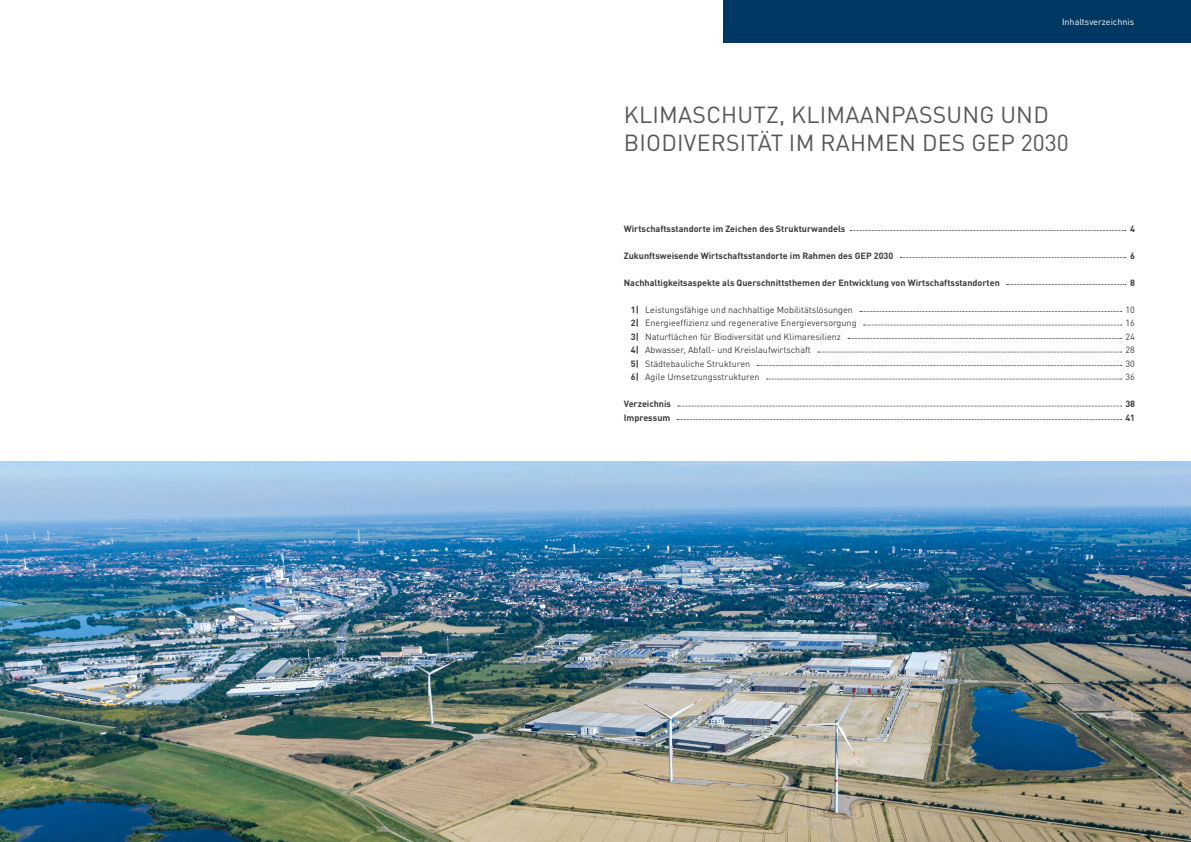
<style>
.page{position:relative;width:1191px;height:842px;background:#fff}
.page>*{position:absolute;margin:0;border:0;box-sizing:border-box;transform-origin:0 0}
.t1{font:23px/28px "DINOT";letter-spacing:.01em;color:#575756}
.t2{font:9px "DINOT";color:#3c3c3b}
.t3{font:700 9px "DINOT";color:#3c3c3b}
.t4{font:9px "DINOT";color:#fff}
.s1{font-weight:700}
</style>
<div class="page">
<img style="left:0;top:461px;width:1191px;height:381px">
<div style="left:723px;top:0;width:468px;height:43px;background:#003863"></div>
<svg style="left:850px;top:230px;width:275px;height:1px"></svg>
<svg style="left:900px;top:257px;width:225px;height:1px"></svg>
<svg style="left:1006px;top:284px;width:119px;height:1px"></svg>
<svg style="left:860px;top:311px;width:261px;height:1px"></svg>
<svg style="left:863px;top:325px;width:258px;height:1px"></svg>
<svg style="left:848px;top:338px;width:273px;height:1px"></svg>
<svg style="left:818px;top:352px;width:303px;height:1px"></svg>
<svg style="left:757px;top:365px;width:364px;height:1px"></svg>
<svg style="left:766px;top:379px;width:355px;height:1px"></svg>
<svg style="left:678px;top:406px;width:443px;height:1px"></svg>
<svg style="left:677px;top:419px;width:444px;height:1px"></svg>
<p class="t4" style="left:1062px;top:15px;width:74px">Inhaltsverzeichnis</p>
<h1 class="t1" style="left:624px;top:99px;width:446px">KLIMASCHUTZ, KLIMAANPASSUNG UND<br>BIODIVERSITÄT IM RAHMEN DES GEP 2030</h1>
<p class="t3" style="left:624px;top:221px;width:223px">Wirtschaftsstandorte im Zeichen des Strukturwandels</p>
<p class="t3" style="left:1130px;top:221px;width:6px">4</p>
<p class="t3" style="left:624px;top:248px;width:271px">Zukunftsweisende Wirtschaftsstandorte im Rahmen des GEP 2030</p>
<p class="t3" style="left:1130px;top:248px;width:6px">6</p>
<p class="t3" style="left:624px;top:275px;width:377px">Nachhaltigkeitsaspekte als Querschnittsthemen der Entwicklung von Wirtschaftsstandorten</p>
<p class="t3" style="left:1130px;top:275px;width:6px">8</p>
<p class="t2" style="left:631px;top:302px;width:223px"><span class="s1">1|</span> Leistungsfähige und nachhaltige Mobilitätslösungen</p>
<p class="t2" style="left:1125px;top:302px;width:11px">10</p>
<p class="t2" style="left:631px;top:316px;width:227px"><span class="s1">2|</span> Energieeffizienz und regenerative Energieversorgung</p>
<p class="t2" style="left:1125px;top:316px;width:11px">16</p>
<p class="t2" style="left:631px;top:329px;width:212px"><span class="s1">3|</span> Naturflächen für Biodiversität und Klimaresilienz</p>
<p class="t2" style="left:1125px;top:329px;width:11px">24</p>
<p class="t2" style="left:631px;top:343px;width:181px"><span class="s1">4|</span> Abwasser, Abfall- und Kreislaufwirtschaft</p>
<p class="t2" style="left:1125px;top:343px;width:11px">28</p>
<p class="t2" style="left:631px;top:356px;width:121px"><span class="s1">5|</span> Städtebauliche Strukturen</p>
<p class="t2" style="left:1125px;top:356px;width:11px">30</p>
<p class="t2" style="left:631px;top:370px;width:130px"><span class="s1">6|</span> Agile Umsetzungsstrukturen</p>
<p class="t2" style="left:1125px;top:370px;width:11px">36</p>
<p class="t3" style="left:624px;top:397px;width:49px">Verzeichnis</p>
<p class="t3" style="left:1125px;top:397px;width:11px">38</p>
<p class="t3" style="left:624px;top:410px;width:48px">Impressum</p>
<p class="t3" style="left:1125px;top:410px;width:11px">41</p>
</div>
